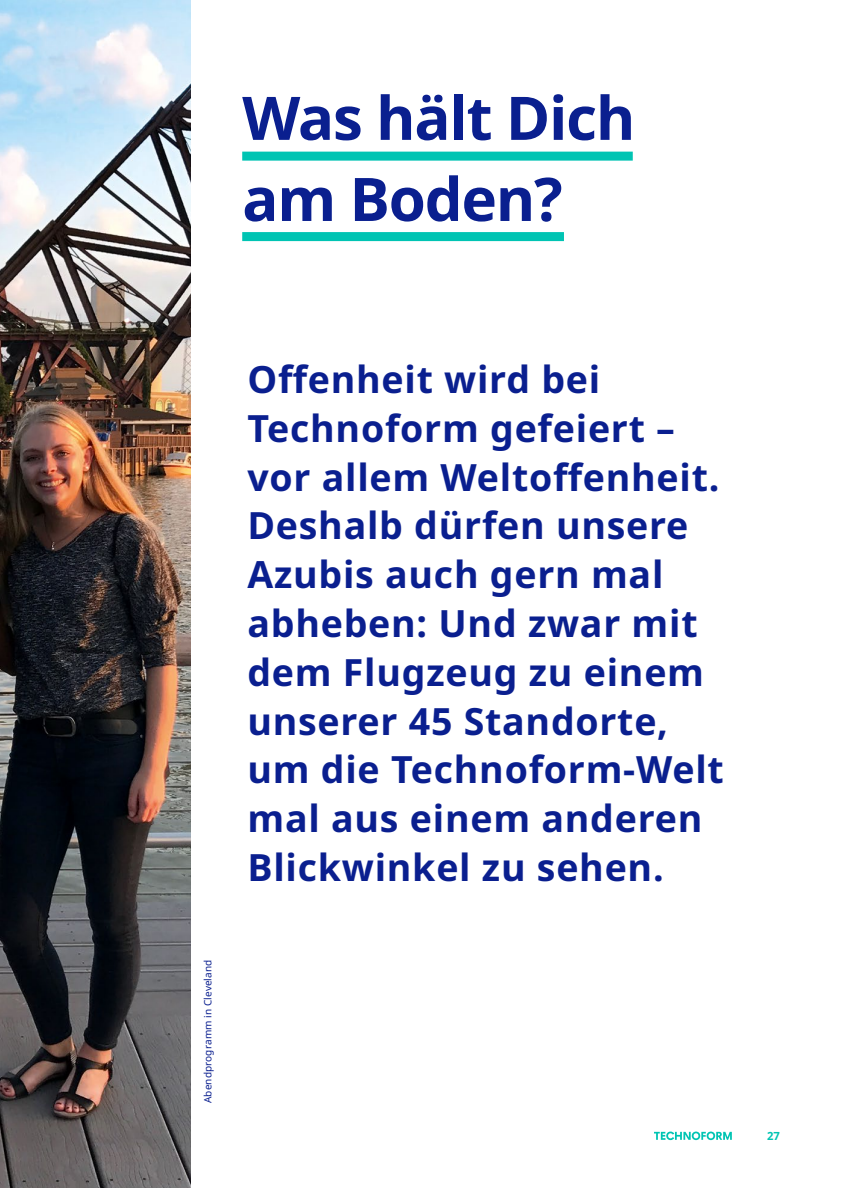
<style>
.page{position:relative;width:851px;height:1188px;background:#fff}
.page>*{position:absolute;margin:0;border:0;box-sizing:border-box;transform-origin:0 0}
.t1{font:700 60px/81px "Noto Sans";letter-spacing:-.02em;color:#0a1f8f}
.t2{font:700 37.5px/48.8px "Noto Sans";letter-spacing:.02em;color:#0a1f8f}
.t3{font:700 11.25px "Noto Sans";color:#00c4b3}
.t4{font:10px "Noto Sans";letter-spacing:.01em;color:#0a1f8f}
</style>
<div class="page">
<svg style="left:654px;top:1131px;width:77px;height:8px"></svg>
<img style="left:0;top:0;width:190px;height:1187px">
<div style="left:242px;top:151px;width:390px;height:9px;background:#00c4b3"></div>
<div style="left:242px;top:232px;width:322px;height:9px;background:#00c4b3"></div>
<h1 class="t1" style="left:242px;top:79px;width:394px">Was hält Dich am Boden?</h1>
<p class="t4" style="left:201px;top:1102px;width:145px;rotate:-90deg">Abendprogramm in Cleveland</p>
<p class="t2" style="left:247px;top:356px;width:478px">Offenheit wird bei<br>Technoform gefeiert – vor allem Weltoffenheit.<br>Deshalb dürfen unsere<br>Azubis auch gern mal abheben: Und zwar mit dem Flugzeug zu einem unserer 45 Standorte, um die Technoform-Welt mal aus einem anderen<br>Blickwinkel zu sehen.</p>
<p class="t3" style="left:767px;top:1127px;width:14px">27</p>
</div>
